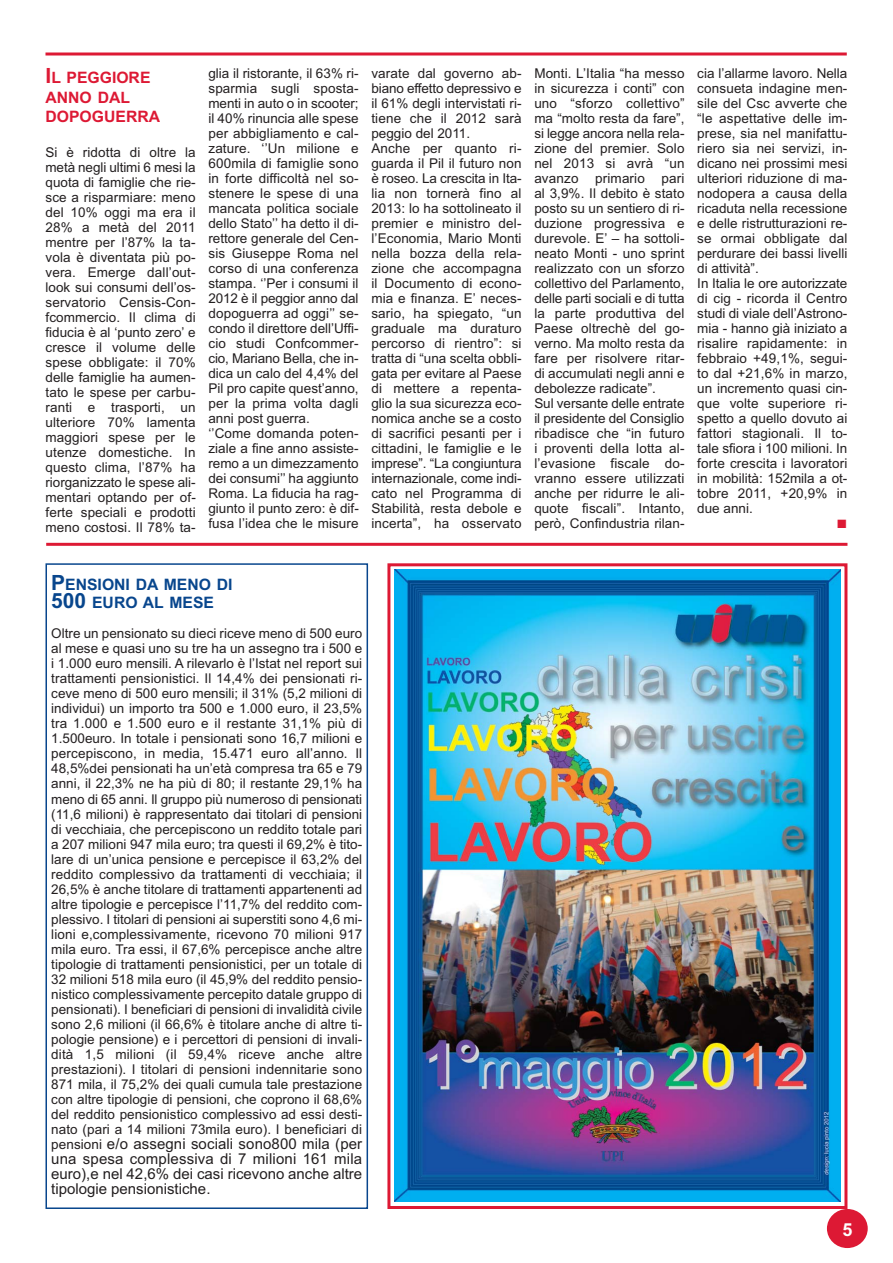
<style>
.page{position:relative;width:893px;height:1263px;background:#fff}
.page>*{position:absolute;margin:0;border:0;box-sizing:border-box;transform-origin:0 0}
.t1{font:18px "Arial";color:#dd1934}
.t2{font:700 18px "Arial";color:#fff}
.t3{font:700 15.75px/18px "Arial";color:#08468d}
.t4{font:700 15.75px/19.5px "Arial";color:#dd1934}
.t5{font:15px/15px "Arial";color:#231f20;text-align:justify}
.t6{font:13.5px/15px "Arial";letter-spacing:.01em;color:#231f20}
.s1{font-size:21px}
.s2{font-size:13.5px}
</style>
<div class="page">
<svg style="left:45px;top:52px;width:802px;height:4px;background:#e55266"></svg>
<hr style="left:46px;top:543px;width:801px;height:3px;background:#dd1934">
<img style="left:394px;top:570px;width:447px;height:631px">
<div style="left:387px;top:563px;width:460px;height:646px;border:3px solid #dd1934"></div>
<div style="left:45px;top:563px;width:323px;height:646px;border:2px solid #08468d"></div>
<div style="left:827px;top:1209px;width:41px;height:39px;background:#dd1934;border-radius:50%"></div>
<p class="t4" style="left:45px;top:68px;width:116px"><span class="s1">I</span>L PEGGIORE<br>ANNO DAL<br>DOPOGUERRA</p>
<p class="t6" style="left:45px;top:146px;width:152px;text-align:justify">Si è ridotta di oltre la metà negli ultimi 6 mesi la quota di famiglie che rie&shy;sce a risparmiare: meno del 10% oggi ma era il 28% a metà del 2011 mentre per l’87% la ta&shy;vola è diventata più po&shy;vera. Emerge dall’out&shy;look sui consumi dell’os&shy;servatorio Censis-Con&shy;fcommercio. Il clima di fiducia è al ‘punto zero’ e cresce il volume delle spese obbligate: il 70% delle famiglie ha aumen&shy;tato le spese per carbu&shy;ranti e trasporti, un ulteriore 70% lamenta maggiori spese per le utenze domestiche. In questo clima, l’87% ha riorganizzato le spese ali&shy;mentari optando per of&shy;ferte speciali e prodotti meno costosi. Il 78% ta-</p>
<p class="t6" style="left:208px;top:67px;width:152px">glia il ristorante, il 63% ri&shy;sparmia sugli sposta&shy;menti in auto o in scooter; il 40% rinuncia alle spese per abbigliamento e cal&shy;zature. ‘’Un milione e<br>600mila di famiglie sono in forte difficoltà nel so&shy;stenere le spese di una mancata politica sociale dello Stato’’ ha detto il di&shy;rettore generale del Cen&shy;sis Giuseppe Roma nel corso di una conferenza stampa. ‘’Per i consumi il<br>2012 è il peggior anno dal dopoguerra ad oggi’’ se&shy;condo il direttore dell’Uffi&shy;cio studi Confcommer&shy;cio, Mariano Bella, che in&shy;dica un calo del 4,4% del<br>Pil pro capite quest’anno, per la prima volta dagli anni post guerra.<br>‘’Come domanda poten&shy;ziale a fine anno assiste&shy;remo a un dimezzamento dei consumi’’ ha aggiunto<br>Roma. La fiducia ha rag&shy;giunto il punto zero: è dif&shy;fusa l’idea che le misure</p>
<p class="t6" style="left:371px;top:67px;width:152px">varate dal governo ab&shy;biano effetto depressivo e il 61% degli intervistati ri&shy;tiene che il 2012 sarà peggio del 2011.<br>Anche per quanto ri&shy;guarda il Pil il futuro non è roseo. La crescita in Ita&shy;lia non tornerà fino al<br>2013: lo ha sottolineato il premier e ministro del&shy;l’Economia, Mario Monti nella bozza della rela&shy;zione che accompagna il Documento di econo&shy;mia e finanza. E’ neces&shy;sario, ha spiegato, “un graduale ma duraturo percorso di rientro”: si tratta di “una scelta obbli&shy;gata per evitare al Paese di mettere a repenta&shy;glio la sua sicurezza eco&shy;nomica anche se a costo di sacrifici pesanti per i cittadini, le famiglie e le imprese”. “La congiuntura internazionale, come indi&shy;cato nel Programma di<br>Stabilità, resta debole e incerta”, ha osservato</p>
<p class="t6" style="left:534px;top:67px;width:152px">Monti. L’Italia “ha messo in sicurezza i conti” con uno “sforzo collettivo” ma “molto resta da fare”, si legge ancora nella rela&shy;zione del premier. Solo nel 2013 si avrà “un avanzo primario pari al 3,9%. Il debito è stato posto su un sentiero di ri&shy;duzione progressiva e durevole. E’ – ha sottoli&shy;neato Monti - uno sprint realizzato con un sforzo collettivo del Parlamento, delle parti sociali e di tutta la parte produttiva del<br>Paese oltrechè del go&shy;verno. Ma molto resta da fare per risolvere ritar&shy;di accumulati negli anni e debolezze radicate”.<br>Sul versante delle entrate il presidente del Consiglio ribadisce che “in futuro i proventi della lotta al&shy;l’evasione fiscale do&shy;vranno essere utilizzati anche per ridurre le ali&shy;quote fiscali”. Intanto, però, Confindustria rilan-</p>
<p class="t6" style="left:697px;top:67px;width:152px">cia l’allarme lavoro. Nella consueta indagine men&shy;sile del Csc avverte che “le aspettative delle im&shy;prese, sia nel manifattu&shy;riero sia nei servizi, in&shy;dicano nei prossimi mesi ulteriori riduzione di ma&shy;nodopera a causa della ricaduta nella recessione e delle ristrutturazioni re&shy;se ormai obbligate dal perdurare dei bassi livelli di attività”.<br>In Italia le ore autorizzate di cig - ricorda il Centro studi di viale dell’Astrono&shy;mia - hanno già iniziato a risalire rapidamente: in febbraio +49,1%, segui&shy;to dal +21,6% in marzo, un incremento quasi cin&shy;que volte superiore ri&shy;spetto a quello dovuto ai fattori stagionali. Il to&shy;tale sfiora i 100 milioni. In forte crescita i lavoratori in mobilità: 152mila a ot&shy;tobre 2011, +20,9% in due anni.</p>
<h1 class="t1" style="left:837px;top:515px;width:12px">■</h1>
<p class="t3" style="left:51px;top:576px;width:183px"><span class="s1">P</span>ENSIONI DA MENO DI<br><span class="s1">500</span> EURO AL MESE</p>
<p class="t6" style="left:51px;top:627px;width:313px;text-align:justify">Oltre un pensionato su dieci riceve meno di 500 euro al mese e quasi uno su tre ha un assegno tra i 500 e i 1.000 euro mensili. A rilevarlo è l’Istat nel report sui trattamenti pensionistici. Il 14,4% dei pensionati ri&shy;ceve meno di 500 euro mensili; il 31% (5,2 milioni di individui) un importo tra 500 e 1.000 euro, il 23,5% tra 1.000 e 1.500 euro e il restante 31,1% più di 1.500euro. In totale i pensionati sono 16,7 milioni e percepiscono, in media, 15.471 euro all’anno. Il 48,5%dei pensionati ha un’età compresa tra 65 e 79 anni, il 22,3% ne ha più di 80; il restante 29,1% ha meno di 65 anni. Il gruppo più numeroso di pensionati (11,6 milioni) è rappresentato dai titolari di pensioni di vecchiaia, che percepiscono un reddito totale pari a 207 milioni 947 mila euro; tra questi il 69,2% è tito&shy;lare di un’unica pensione e percepisce il 63,2% del reddito complessivo da trattamenti di vecchiaia; il 26,5% è anche titolare di trattamenti appartenenti ad altre tipologie e percepisce l’11,7% del reddito com&shy;plessivo. I titolari di pensioni ai superstiti sono 4,6 mi&shy;lioni e,complessivamente, ricevono 70 milioni 917 mila euro. Tra essi, il 67,6% percepisce anche altre tipologie di trattamenti pensionistici, per un totale di 32 milioni 518 mila euro (il 45,9% del reddito pensio&shy;nistico complessivamente percepito datale gruppo di pensionati). I beneficiari di pensioni di invalidità civile sono 2,6 milioni (il 66,6% è titolare anche di altre ti&shy;pologie pensione) e i percettori di pensioni di invali&shy;dità 1,5 milioni (il 59,4% riceve anche altre prestazioni). I titolari di pensioni indennitarie sono 871 mila, il 75,2% dei quali cumula tale prestazione con altre tipologie di pensioni, che coprono il 68,6% del reddito pensionistico complessivo ad essi desti&shy;nato (pari a 14 milioni 73mila euro). I beneficiari di</p>
<p class="t5" style="left:51px;top:1137px;width:312px"><span class="s2">pensioni</span> e/o assegni sociali sono800 mila (per una spesa complessiva di 7 milioni 161 mila euro),e nel 42,6% dei casi ricevono anche altre tipologie pensionistiche.</p>
<h1 class="t2" style="left:842px;top:1219px;width:12px">5</h1>
</div>
